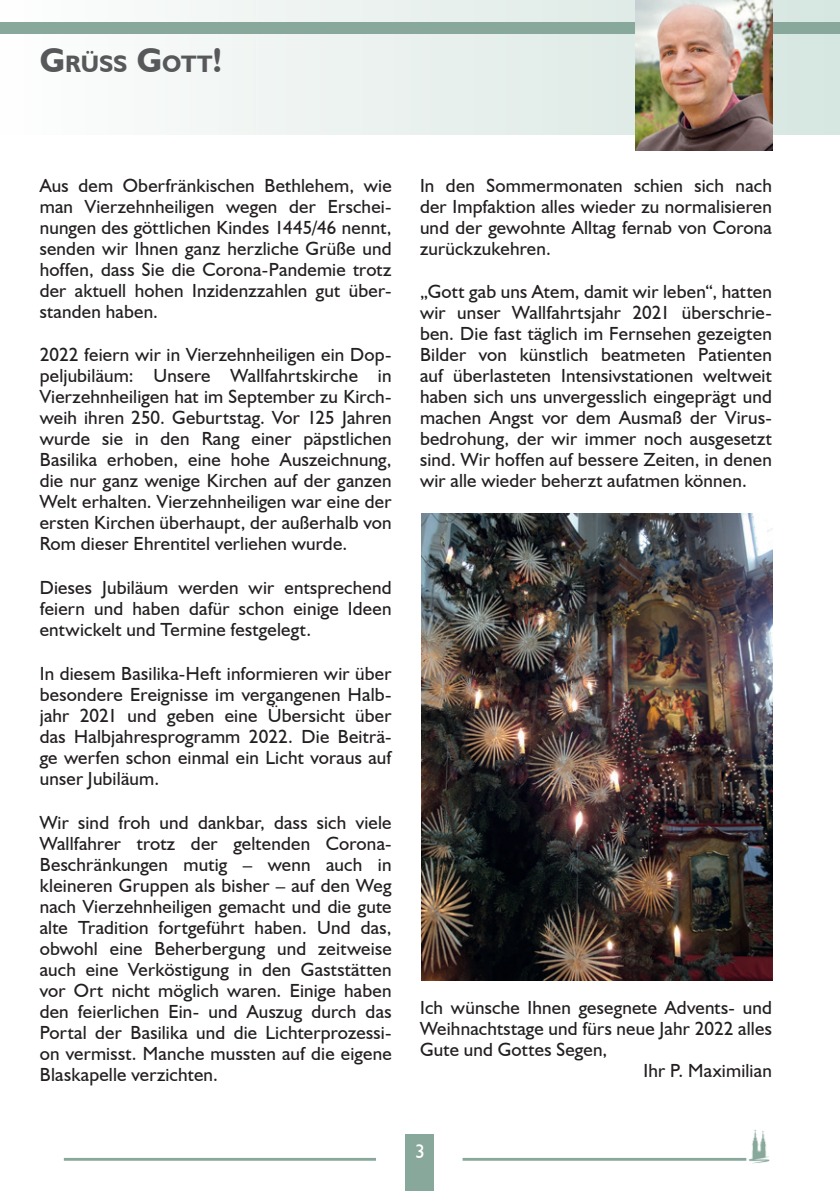
<style>
.page{position:relative;width:840px;height:1191px;background:#fff}
.page>*{position:absolute;margin:0;border:0;box-sizing:border-box;transform-origin:0 0}
.t1{font:700 23.8px "Humanist 521 BT";color:#57585a}
.t2{font:19.6px "Humanist 521 BT";color:#fff}
.t3{font:19px/21px "Humanist 521 BT";letter-spacing:.01em;color:#231f20;text-align:justify}
.s1{font-size:34px}
</style>
<div class="page">
<img style="left:748px;top:1130px;width:22px;height:33px">
<svg style="left:0;top:0;width:839px;height:135px"></svg>
<div style="left:405px;top:1134px;width:29px;height:57px;background:#88a89b"></div>
<hr style="left:462px;top:1157px;width:284px;height:3px;background:#88a89b">
<div style="left:0;top:23px;width:839px;height:11px;background:#88a89b"></div>
<hr style="left:64px;top:1157px;width:312px;height:3px;background:#88a89b">
<img style="left:635px;top:0;width:136px;height:151px">
<img style="left:421px;top:513px;width:350px;height:467px">
<p class="t1" style="left:40px;top:49px;width:184px"><span class="s1">G</span>RÜSS <span class="s1">G</span>OTT<span class="s1">!</span></p>
<p class="t3" style="left:40px;top:174px;width:353px">Aus dem Oberfränkischen Bethlehem, wie man Vierzehnheiligen wegen der Erschei&shy;nungen des göttlichen Kindes 1445/46 nennt, senden wir Ihnen ganz herzliche Grüße und hoffen, dass Sie die Corona-Pandemie trotz der aktuell hohen Inzidenzzahlen gut über&shy;standen haben.</p>
<p class="t3" style="left:40px;top:344px;width:353px">2022 feiern wir in Vierzehnheiligen ein Dop&shy;peljubiläum: Unsere Wallfahrtskirche in Vierzehnheiligen hat im September zu Kirch&shy;weih ihren 250. Geburtstag. Vor 125 Jahren wurde sie in den Rang einer päpstlichen Basilika erhoben, eine hohe Auszeichnung, die nur ganz wenige Kirchen auf der ganzen Welt erhalten. Vierzehnheiligen war eine der ersten Kirchen überhaupt, der außerhalb von Rom dieser Ehrentitel verliehen wurde.</p>
<p class="t3" style="left:40px;top:577px;width:353px">Dieses Jubiläum werden wir entsprechend feiern und haben dafür schon einige Ideen entwickelt und Termine festgelegt.</p>
<p class="t3" style="left:40px;top:662px;width:353px">In diesem Basilika-Heft informieren wir über besondere Ereignisse im vergangenen Halb&shy;jahr 2021 und geben eine Übersicht über das Halbjahresprogramm 2022. Die Beiträ&shy;ge werfen schon einmal ein Licht voraus auf unser Jubiläum.</p>
<p class="t3" style="left:40px;top:811px;width:353px">Wir sind froh und dankbar, dass sich viele Wallfahrer trotz der geltenden Corona-Beschränkungen mutig – wenn auch in kleineren Gruppen als bisher – auf den Weg nach Vierzehnheiligen gemacht und die gute alte Tradition fortgeführt haben. Und das, obwohl eine Beherbergung und zeitweise auch eine Verköstigung in den Gaststätten vor Ort nicht möglich waren. Einige haben den feierlichen Ein- und Auszug durch das Portal der Basilika und die Lichterprozessi&shy;on vermisst. Manche mussten auf die eigene Blaskapelle verzichten.</p>
<p class="t3" style="left:420px;top:174px;width:353px">In den Sommermonaten schien sich nach der Impfaktion alles wieder zu normalisieren und der gewohnte Alltag fernab von Corona zurückzukehren.</p>
<p class="t3" style="left:420px;top:281px;width:353px">„Gott gab uns Atem, damit wir leben“, hatten wir unser Wallfahrtsjahr 2021 überschrie&shy;ben. Die fast täglich im Fernsehen gezeigten Bilder von künstlich beatmeten Patienten auf überlasteten Intensivstationen weltweit haben sich uns unvergesslich eingeprägt und machen Angst vor dem Ausmaß der Virus&shy;bedrohung, der wir immer noch ausgesetzt sind. Wir hoffen auf bessere Zeiten, in denen wir alle wieder beherzt aufatmen können.</p>
<p class="t3" style="left:420px;top:996px;width:353px">Ich wünsche Ihnen gesegnete Advents- und</p>
<p class="t3" style="left:420px;top:1017px;width:353px">Weihnachtstage und fürs neue Jahr 2022 alles</p>
<p class="t3" style="left:420px;top:1038px;width:189px">Gute und Gottes Segen,</p>
<p class="t3" style="left:643px;top:1059px;width:130px">Ihr P. Maximilian</p>
<p class="t2" style="left:415px;top:1139px;width:11px">3</p>
</div>
